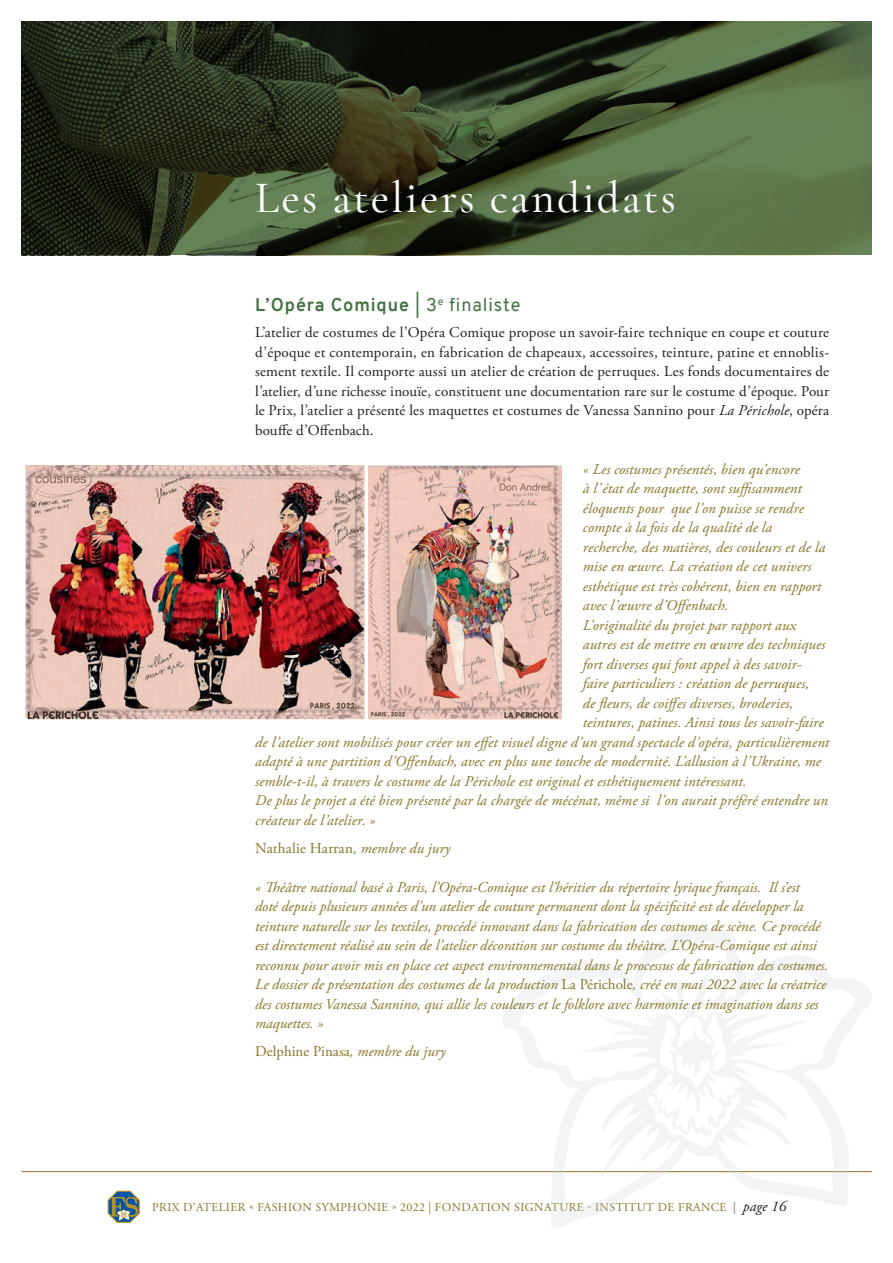
<style>
.page{position:relative;width:893px;height:1263px;background:#fff}
.page>*{position:absolute;margin:0;border:0;box-sizing:border-box;transform-origin:0 0}
.t1{font:500 45px "Cormorant Garamond";letter-spacing:.05em;color:#fff}
.Noms_Jury{font:700 18px "Overpass";letter-spacing:.05em;color:#407242}
.t2{font:italic 15px/19.5px "Adobe Garamond Pro";color:#887426}
.t3{font:15px/19.5px "Adobe Garamond Pro";letter-spacing:.01em;color:#231f20;text-align:justify}
.t4{font:15px "Adobe Garamond Pro";color:#887426}
.t5{font:12px "Adobe Garamond Pro";letter-spacing:.035em;color:#887426}
.s1{font-weight:400}
.s2{font-style:italic}
.s3{font-style:normal}
.s4{color:#636366}
.s5{font-style:italic;font-size:15px;color:#231f20}
</style>
<div class="page">
<hr style="left:21px;top:1171px;width:851px;height:1px;background:#887426">
<svg style="left:108px;top:1191px;width:32px;height:32px"></svg>
<img style="left:21px;top:21px;width:851px;height:234px">
<img style="left:496px;top:929px;width:376px;height:298px">
<img style="left:26px;top:466px;width:339px;height:253px">
<img style="left:368px;top:466px;width:194px;height:253px">
<p class="t1" style="left:255px;top:170px;width:422px">Les ateliers candidats</p>
<p class="Noms_Jury" style="left:255px;top:292px;width:267px">L’Opéra Comique <span class="s1">| 3</span><sup>e</sup> <span class="s1">finaliste</span></p>
<p class="t3" style="left:255px;top:323px;width:576px">L’atelier de costumes de l’Opéra Comique propose un savoir-faire technique en coupe et couture d’époque et contemporain, en fabrication de chapeaux, accessoires, teinture, patine et ennoblis&shy;sement textile. Il comporte aussi un atelier de création de perruques. Les fonds documentaires de l’atelier, d’une richesse inouïe, constituent une documentation rare sur le costume d’époque. Pour le Prix, l’atelier a présenté les maquettes et costumes de Vanessa Sannino pour <span class="s2">La Périchole</span>, opéra bouffe d’Offenbach.</p>
<p class="t2" style="left:583px;top:459px;width:244px">« Les costumes présentés, bien qu’encore<br>à l’état de maquette, sont suffisamment éloquents pour que l’on puisse se rendre compte à la fois de la qualité de la recherche, des matières, des couleurs et de la mise en œuvre. La création de cet univers esthétique est très cohérent, bien en rapport avec l’œuvre d’Offenbach.</p>
<p class="t2" style="left:583px;top:615px;width:215px">L’originalité du projet par rapport aux</p>
<p class="t2" style="left:583px;top:635px;width:244px">autres est de mettre en œuvre des techniques</p>
<p class="t2" style="left:583px;top:654px;width:220px">fort diverses qui font appel à des savoir-</p>
<p class="t2" style="left:583px;top:674px;width:228px">faire particuliers : création de perruques,</p>
<p class="t2" style="left:583px;top:693px;width:212px">de fleurs, de coiffes diverses, broderies,</p>
<p class="t2" style="left:583px;top:713px;width:242px">teintures, patines. Ainsi tous les savoir-faire</p>
<p class="t2" style="left:255px;top:732px;width:576px">de l’atelier sont mobilisés pour créer un effet visuel digne d’un grand spectacle d’opéra, particulièrement</p>
<p class="t2" style="left:255px;top:752px;width:567px">adapté à une partition d’Offenbach, avec en plus une touche de modernité. L’allusion à l’Ukraine, me</p>
<p class="t2" style="left:255px;top:771px;width:493px">semble-t-il, à travers le costume de la Périchole est original et esthétiquement intéressant.</p>
<p class="t2" style="left:255px;top:791px;width:574px">De plus le projet a été bien présenté par la chargée de mécénat, même si l’on aurait préféré entendre un créateur de l’atelier. »</p>
<p class="t4" style="left:255px;top:839px;width:197px">Nathalie Harran<span class="s2">, membre du jury</span></p>
<p class="t2" style="left:255px;top:877px;width:575px">« Théâtre national basé à Paris, l’Opéra-Comique est l’héritier du répertoire lyrique français. Il s’est<br>doté depuis plusieurs années d’un atelier de couture permanent dont la spécificité est de développer la teinture naturelle sur les textiles, procédé innovant dans la fabrication des costumes de scène. Ce procédé est directement réalisé au sein de l’atelier décoration sur costume du théâtre. L’Opéra-Comique est ainsi reconnu pour avoir mis en place cet aspect environnemental dans le processus de fabrication des costumes.</p>
<p class="t2" style="left:255px;top:975px;width:573px">Le dossier de présentation des costumes de la production <span class="s3">La Périchole</span>, créé en mai 2022 avec la créatrice des costumes Vanessa Sannino, qui allie les couleurs et le folklore avec harmonie et imagination dans ses maquettes. »</p>
<p class="t4" style="left:255px;top:1042px;width:192px">Delphine Pinasa<span class="s2">, membre du jury</span></p>
<p class="t5" style="left:152px;top:1200px;width:636px">PRIX D’ATELIER « FASHION SYMPHONIE » 2022 | FONDATION SIGNATURE - INSTITUT DE FRANCE <span class="s4">|</span> <span class="s5">page 16</span></p>
</div>
